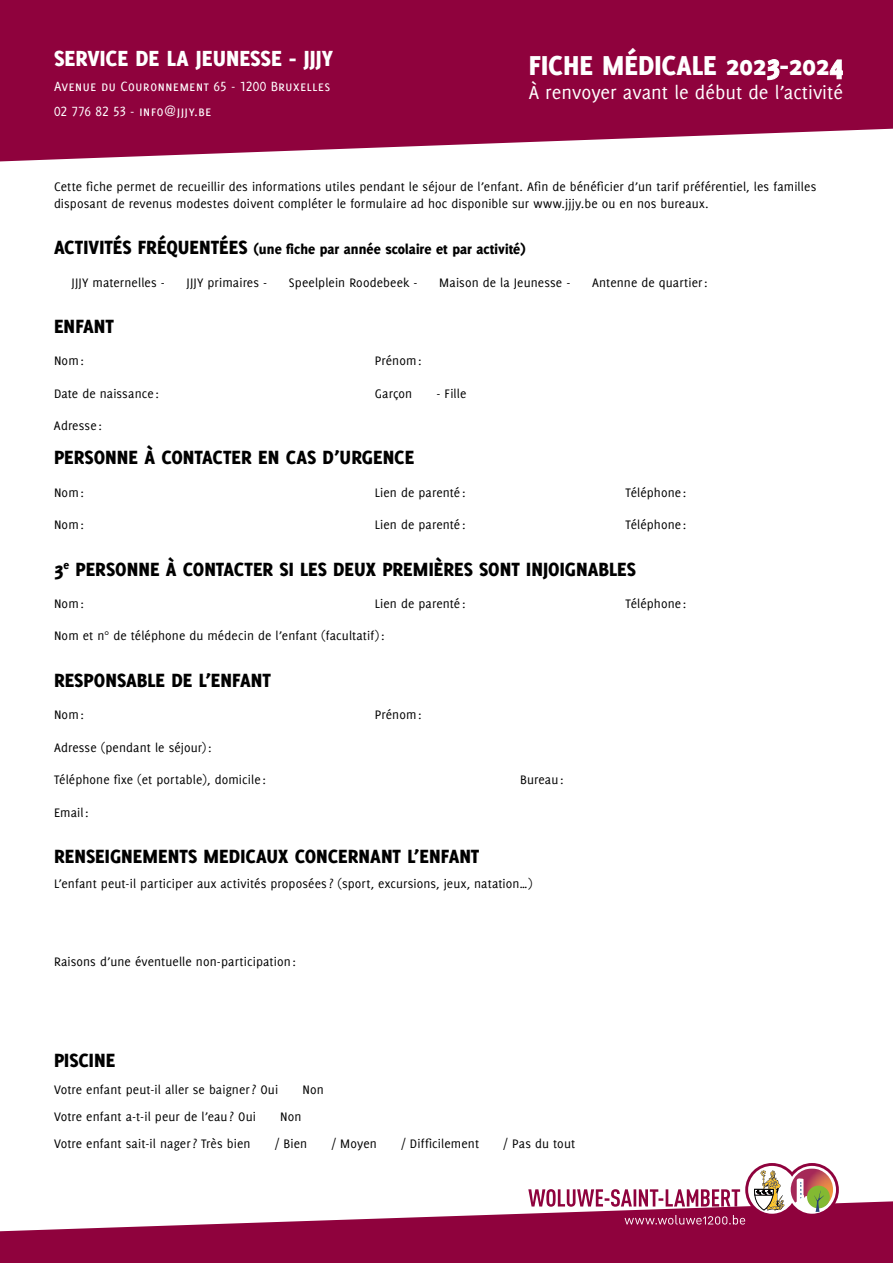
<style>
.page{position:relative;width:893px;height:1263px;background:#fff}
.page>*{position:absolute;margin:0;border:0;box-sizing:border-box;transform-origin:0 0}
.t1{font:800 30px "Delicious";color:#fff}
.t2{font:800 24px "Delicious";letter-spacing:.005em;color:#fff}
.t3{font:800 21px "Delicious";color:#000}
.t4{font:20.4px "Delicious";color:#fff}
.t5{font:800 15px "Delicious";letter-spacing:.005em;color:#000}
.t6{font:14.55px/25px "Delicious Small Caps";letter-spacing:.005em;color:#fff}
.t7{font:13.5px/16.2px "Delicious";letter-spacing:.005em;color:#000}
.s1{font-size:21px}
</style>
<div class="page">
<svg style="left:0;top:0;width:893px;height:161px;background:#9a1b50"></svg>
<svg style="left:0;top:1201px;width:893px;height:62px;fill:#8f023d"></svg>
<svg style="left:528px;top:1163px;width:311px;height:61px"></svg>
<h2 class="t2" style="left:54px;top:44px;width:281px">SERVICE DE LA JEUNESSE - JJJY</h2>
<p class="t6" style="left:54px;top:73px;width:278px">Avenue du Couronnement 65 - 1200 Bruxelles<br>02 776 82 53 - info@jjjy.be</p>
<h1 class="t1" style="left:529px;top:47px;width:316px">FICHE MÉDICALE 2023-2024</h1>
<h3 class="t4" style="left:529px;top:81px;width:316px">À renvoyer avant le début de l’activité</h3>
<p class="t7" style="left:54px;top:179px;width:764px">Cette fiche permet de recueillir des informations utiles pendant le séjour de l’enfant. Afin de bénéficier d’un tarif préférentiel, les familles disposant de revenus modestes doivent compléter le formulaire ad hoc disponible sur www.jjjy.be ou en nos bureaux.</p>
<p class="t5" style="left:54px;top:240px;width:473px"><span class="s1">ACTIVITÉS FRÉQUENTÉES</span> (une fiche par année scolaire et par activité)</p>
<p class="t7" style="left:72px;top:274px;width:95px">JJJY maternelles -</p>
<p class="t7" style="left:187px;top:274px;width:82px">JJJY primaires -</p>
<p class="t7" style="left:289px;top:274px;width:130px">Speelplein Roodebeek -</p>
<p class="t7" style="left:439px;top:274px;width:133px">Maison de la Jeunesse -</p>
<p class="t7" style="left:592px;top:274px;width:117px">Antenne de quartier:</p>
<h3 class="t3" style="left:54px;top:314px;width:61px">ENFANT</h3>
<p class="t7" style="left:54px;top:353px;width:31px">Nom:</p>
<p class="t7" style="left:375px;top:353px;width:48px">Prénom:</p>
<p class="t7" style="left:54px;top:385px;width:106px">Date de naissance :</p>
<p class="t7" style="left:375px;top:385px;width:39px">Garçon</p>
<p class="t7" style="left:436px;top:385px;width:32px">- Fille</p>
<p class="t7" style="left:54px;top:418px;width:49px">Adresse :</p>
<h3 class="t3" style="left:54px;top:445px;width:362px">PERSONNE À CONTACTER EN CAS D’URGENCE</h3>
<p class="t7" style="left:54px;top:484px;width:31px">Nom:</p>
<p class="t7" style="left:375px;top:484px;width:92px">Lien de parenté :</p>
<p class="t7" style="left:625px;top:484px;width:62px">Téléphone :</p>
<p class="t7" style="left:54px;top:516px;width:31px">Nom:</p>
<p class="t7" style="left:375px;top:516px;width:92px">Lien de parenté :</p>
<p class="t7" style="left:625px;top:516px;width:62px">Téléphone :</p>
<h3 class="t3" style="left:54px;top:556px;width:583px">3<sup>e</sup> PERSONNE À CONTACTER SI LES DEUX PREMIÈRES SONT INJOIGNABLES</h3>
<p class="t7" style="left:54px;top:595px;width:31px">Nom:</p>
<p class="t7" style="left:375px;top:595px;width:92px">Lien de parenté :</p>
<p class="t7" style="left:625px;top:595px;width:62px">Téléphone :</p>
<p class="t7" style="left:54px;top:628px;width:332px">Nom et n° de téléphone du médecin de l’enfant (facultatif):</p>
<h3 class="t3" style="left:54px;top:668px;width:218px">RESPONSABLE DE L’ENFANT</h3>
<p class="t7" style="left:54px;top:707px;width:31px">Nom:</p>
<p class="t7" style="left:375px;top:707px;width:48px">Prénom:</p>
<p class="t7" style="left:54px;top:739px;width:159px">Adresse (pendant le séjour):</p>
<p class="t7" style="left:54px;top:772px;width:213px">Téléphone fixe (et portable), domicile :</p>
<p class="t7" style="left:520px;top:772px;width:45px">Bureau:</p>
<p class="t7" style="left:54px;top:804px;width:36px">Email:</p>
<h3 class="t3" style="left:54px;top:844px;width:427px">RENSEIGNEMENTS MEDICAUX CONCERNANT L’ENFANT</h3>
<p class="t7" style="left:54px;top:875px;width:480px">L’enfant peut-il participer aux activités proposées ? (sport, excursions, jeux, natation…)</p>
<p class="t7" style="left:54px;top:954px;width:243px">Raisons d’une éventuelle non-participation:</p>
<h3 class="t3" style="left:54px;top:1047px;width:63px">PISCINE</h3>
<p class="t7" style="left:54px;top:1081px;width:226px">Votre enfant peut-il aller se baigner? Oui</p>
<p class="t7" style="left:302px;top:1081px;width:23px">Non</p>
<p class="t7" style="left:54px;top:1108px;width:204px">Votre enfant a-t-il peur de l’eau? Oui</p>
<p class="t7" style="left:280px;top:1108px;width:23px">Non</p>
<p class="t7" style="left:54px;top:1136px;width:198px">Votre enfant sait-il nager? Très bien</p>
<p class="t7" style="left:275px;top:1136px;width:34px">/ Bien</p>
<p class="t7" style="left:331px;top:1136px;width:47px">/ Moyen</p>
<p class="t7" style="left:401px;top:1136px;width:80px">/ Difficilement</p>
<p class="t7" style="left:503px;top:1136px;width:73px">/ Pas du tout</p>
</div>
